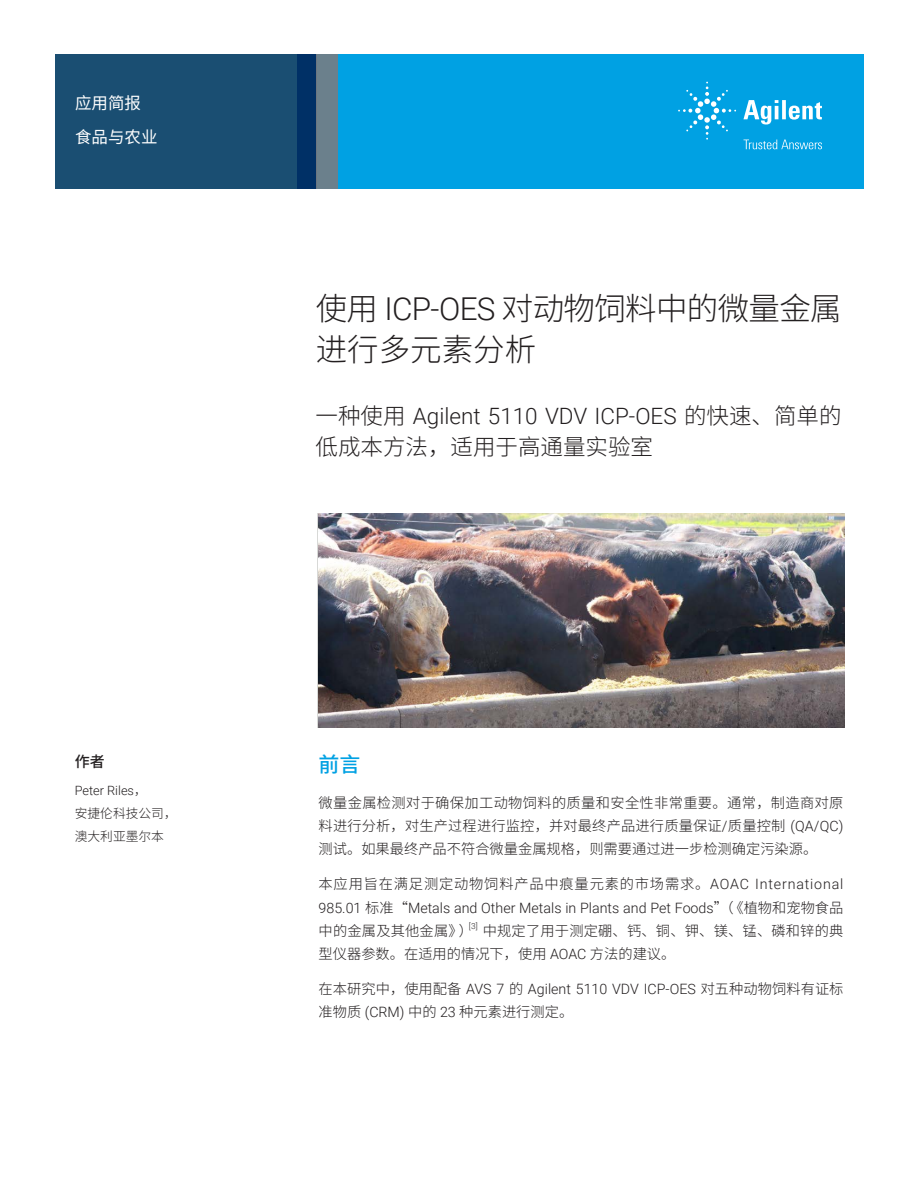
<style>
.page{position:relative;width:918px;height:1188px;background:#fff}
.page>*{position:absolute;margin:0;border:0;box-sizing:border-box;transform-origin:0 0}
.t1{font:300 31.5px/40.5px "Noto Sans CJ Ksc";letter-spacing:-.02em;color:#231f20}
.t2{font:300 22.5px "Roboto";color:#231f20}
.t3{font:300 22.5px "Noto Sans CJ Ksc";color:#231f20}
.t4{font:500 21px "Noto Sans CJ Ksc";color:#00a1e3}
.t5{font:16.5px/33.8px "Noto Sans CJ Ksc";color:#fff}
.t6{font:500 15px "Noto Sans CJ Ksc";color:#231f20}
.t7{font:300 14.25px/23.2px "Noto Sans CJ Ksc";letter-spacing:.01em;color:#231f20;text-align:justify}
.t8{font:300 14.25px "Roboto";color:#231f20}
.t9{font:300 14.25px "Noto Sans CJ Ksc";letter-spacing:.055em;color:#231f20}
.t10{font:300 12.75px/23.2px "Noto Sans CJ Ksc";color:#231f20}
.t11{font:300 12.75px "Roboto";color:#231f20}
.t12{font:300 8.25px "Roboto";color:#231f20}
.s1{font-family:"Noto Sans CJ Ksc"}
.s2{font-family:"Roboto"}
</style>
<div class="page">
<div style="left:297px;top:54px;width:567px;height:135px;background:#00a1e3"></div>
<svg style="left:55px;top:54px;width:261px;height:135px;background:#184b71"></svg>
<div style="left:316px;top:54px;width:22px;height:135px;background:#6b808c"></div>
<img style="left:318px;top:513px;width:526px;height:215px">
<svg style="left:743px;top:100px;width:79px;height:25px"></svg>
<svg style="left:678px;top:82px;width:58px;height:58px"></svg>
<svg style="left:744px;top:140px;width:78px;height:9px"></svg>
<p class="t5" style="left:75px;top:86px;width:84px">应用简报食品与农业</p>
<p class="t6" style="left:75px;top:753px;width:31px">作者</p>
<p class="t11" style="left:75px;top:781px;width:74px">Peter Riles<span class="s1">，</span></p>
<p class="t10" style="left:75px;top:802px;width:103px">安捷伦科技公司，澳大利亚墨尔本</p>
<h1 class="t1" style="left:316px;top:289px;width:528px">使用 <span class="s2">ICP-OES</span> 对动物饲料中的微量金属进行多元素分析</h1>
<h2 class="t2" style="left:316px;top:400px;width:527px"><span class="s1">一种使用</span> Agilent 5110 VDV ICP-OES <span class="s1">的快速、简单的</span></h2>
<h2 class="t3" style="left:316px;top:434px;width:339px">低成本方法，适用于高通量实验室</h2>
<h3 class="t4" style="left:319px;top:752px;width:43px">前言</h3>
<p class="t7" style="left:319px;top:791px;width:526px">微量金属检测对于确保加工动物饲料的质量和安全性非常重要。通常，制造商对原料进行分析，对生产过程进行监控，并对最终产品进行质量保证<span class="s2">/</span>质量控制 <span class="s2">(QA/QC)</span>测试。如果最终产品不符合微量金属规格，则需要通过进一步检测确定污染源。</p>
<p class="t9" style="left:319px;top:876px;width:526px">本应用旨在满足测定动物饲料产品中痕量元素的市场需求。<span class="s2">AOAC International</span></p>
<p class="t8" style="left:319px;top:898px;width:526px">985.01 <span class="s1">标准“</span>Metals and Other Metals in Plants and Pet Foods<span class="s1">”（《植物和宠物食品</span></p>
<p class="t7" style="left:319px;top:919px;width:156px">中的金属及其他金属》）</p>
<p class="t12" style="left:469px;top:920px;width:10px">[3]</p>
<p class="t7" style="left:319px;top:919px;width:526px;text-indent:164px">中规定了用于测定硼、钙、铜、钾、镁、锰、磷和锌的典型仪器参数。在适用的情况下，使用 <span class="s2">AOAC</span> 方法的建议。</p>
<p class="t8" style="left:319px;top:979px;width:526px"><span class="s1">在本研究中，使用配备</span> AVS 7 <span class="s1">的</span> Agilent 5110 VDV ICP-OES <span class="s1">对五种动物饲料有证标</span></p>
<p class="t7" style="left:319px;top:1001px;width:256px">准物质 <span class="s2">(CRM)</span> 中的 <span class="s2">23</span> 种元素进行测定。</p>
</div>
